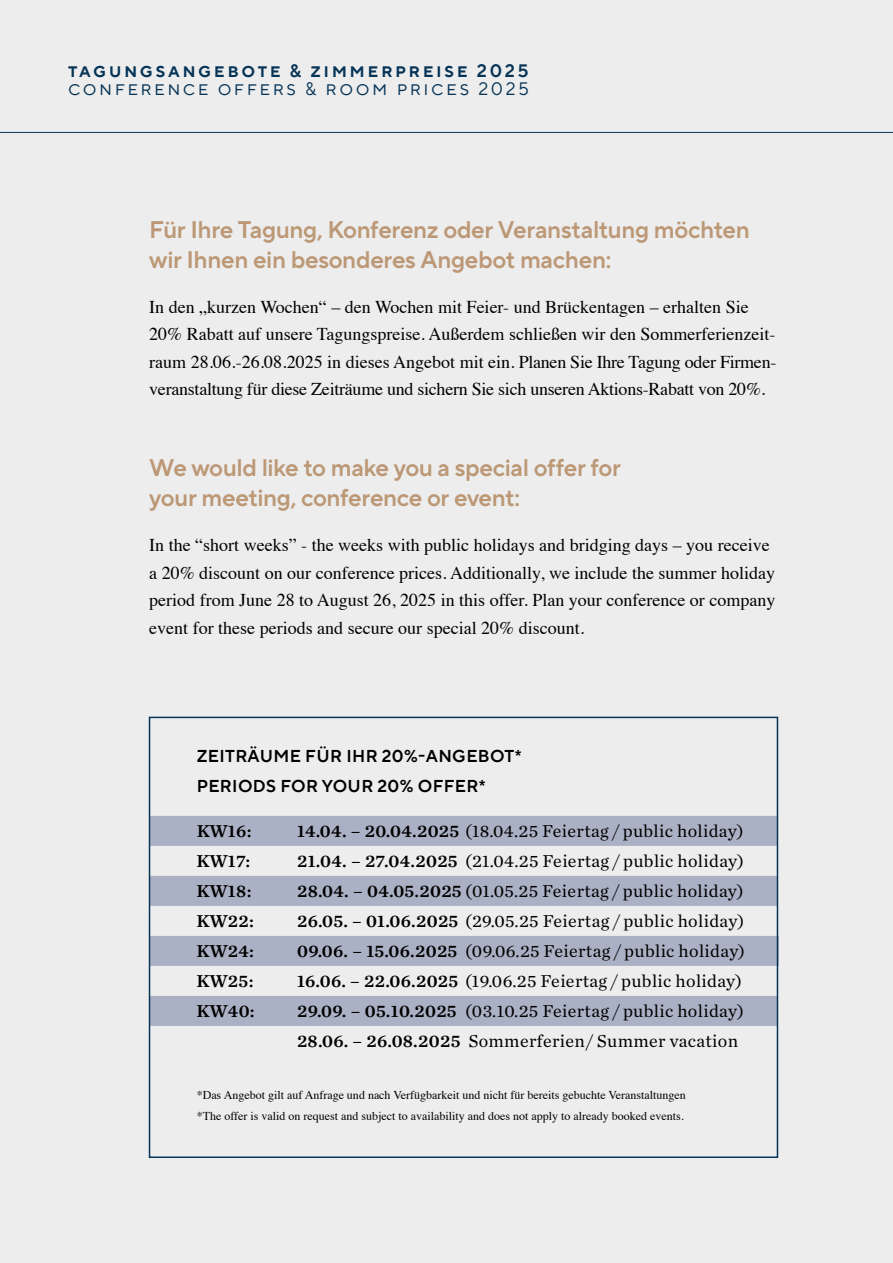
<style>
.page{position:relative;width:893px;height:1263px;background:#ededed}
.page>*{position:absolute;margin:0;border:0;box-sizing:border-box;transform-origin:0 0}
.t1{font:600 24px/30px "TT Norms Pro";letter-spacing:-.02em;color:#bc9876}
.t2{font:18px/27.6px "Times";color:#000}
.t3{font:18px/30px "Chronicle Text G1";letter-spacing:.02em;color:#000}
.t4{font:18px "Chronicle Text G1 Semi";letter-spacing:.02em;color:#000}
.t5{font:600 18px "TT Norms Pro";letter-spacing:.16em;color:#063457}
.t6{font:18px "TT Norms Pro";letter-spacing:.14em;color:#063457}
.t7{font:600 17.1px/30px "TT Norms Pro";letter-spacing:.02em;color:#000}
.t8{font:12px/21.6px "Times";color:#000}
.s1{font-family:"Chronicle Text G1 Semi"}
</style>
<div class="page">
<hr style="left:0;top:132px;width:893px;height:1px;background:#063457">
<div style="left:150px;top:816px;width:627px;height:30px;background:#abb1c5"></div>
<div style="left:150px;top:876px;width:627px;height:30px;background:#abb1c5"></div>
<div style="left:150px;top:936px;width:629px;height:30px;background:#abb1c5"></div>
<div style="left:150px;top:996px;width:628px;height:30px;background:#abb1c5"></div>
<div style="left:149px;top:717px;width:629px;height:441px;border:2px solid #063457"></div>
<p class="t5" style="left:68px;top:57px;width:462px">tagungsangebote &amp; zimmerpreise 2025</p>
<p class="t6" style="left:68px;top:76px;width:462px">conference offers &amp; room prices 2025</p>
<h1 class="t1" style="left:149px;top:212px;width:602px">Für Ihre Tagung, Konferenz oder Veranstaltung möchten wir Ihnen ein besonderes Angebot machen:</h1>
<p class="t2" style="left:149px;top:291px;width:628px">In den „kurzen Wochen“ – den Wochen mit Feier- und Brückentagen – erhalten Sie 20% Rabatt auf unsere Tagungspreise. Außerdem schließen wir den Sommerferienzeit&shy;raum 28.06.-26.08.2025 in dieses Angebot mit ein. Planen Sie Ihre Tagung oder Firmen&shy;veranstaltung für diese Zeiträume und sichern Sie sich unseren Aktions-Rabatt von 20%.</p>
<h1 class="t1" style="left:149px;top:451px;width:473px">We would like to make you a special offer for your meeting, conference or event:</h1>
<p class="t2" style="left:149px;top:530px;width:628px">In the “short weeks” - the weeks with public holidays and bridging days – you receive a 20% discount on our conference prices. Additionally, we include the summer holiday period from June 28 to August 26, 2025 in this offer. Plan your conference or company event for these periods and secure our special 20% discount.</p>
<p class="t7" style="left:197px;top:740px;width:327px">ZEITRÄUME FÜR IHR 20%-ANGEBOT*<br>PERIODS FOR YOUR 20% OFFER*</p>
<p class="t4" style="left:197px;top:817px;width:56px">KW16:</p>
<p class="t3" style="left:297px;top:815px;width:448px"><span class="s1">14.04. – 20.04.2025</span> (18.04.25 Feiertag / public holiday)</p>
<p class="t4" style="left:197px;top:847px;width:55px">KW17:</p>
<p class="t3" style="left:297px;top:845px;width:448px"><span class="s1">21.04. – 27.04.2025</span> (21.04.25 Feiertag / public holiday)</p>
<p class="t4" style="left:197px;top:877px;width:56px">KW18:</p>
<p class="t3" style="left:297px;top:875px;width:448px"><span class="s1">28.04. – 04.05.2025</span> (01.05.25 Feiertag / public holiday)</p>
<p class="t4" style="left:197px;top:907px;width:59px">KW22:</p>
<p class="t3" style="left:297px;top:905px;width:449px"><span class="s1">26.05. – 01.06.2025</span> (29.05.25 Feiertag / public holiday)</p>
<p class="t4" style="left:197px;top:937px;width:59px">KW24:</p>
<p class="t3" style="left:297px;top:935px;width:449px"><span class="s1">09.06. – 15.06.2025</span> (09.06.25 Feiertag / public holiday)</p>
<p class="t4" style="left:197px;top:967px;width:58px">KW25:</p>
<p class="t3" style="left:297px;top:965px;width:446px"><span class="s1">16.06. – 22.06.2025</span> (19.06.25 Feiertag / public holiday)</p>
<p class="t4" style="left:197px;top:997px;width:60px">KW40:</p>
<p class="t3" style="left:297px;top:995px;width:448px"><span class="s1">29.09. – 05.10.2025</span> (03.10.25 Feiertag / public holiday)<br><span class="s1">28.06. – 26.08.2025</span> Sommerferien/ Summer vacation</p>
<p class="t8" style="left:197px;top:1083px;width:491px">*Das Angebot gilt auf Anfrage und nach Verfügbarkeit und nicht für bereits gebuchte Veranstaltungen *The offer is valid on request and subject to availability and does not apply to already booked events.</p>
</div>
